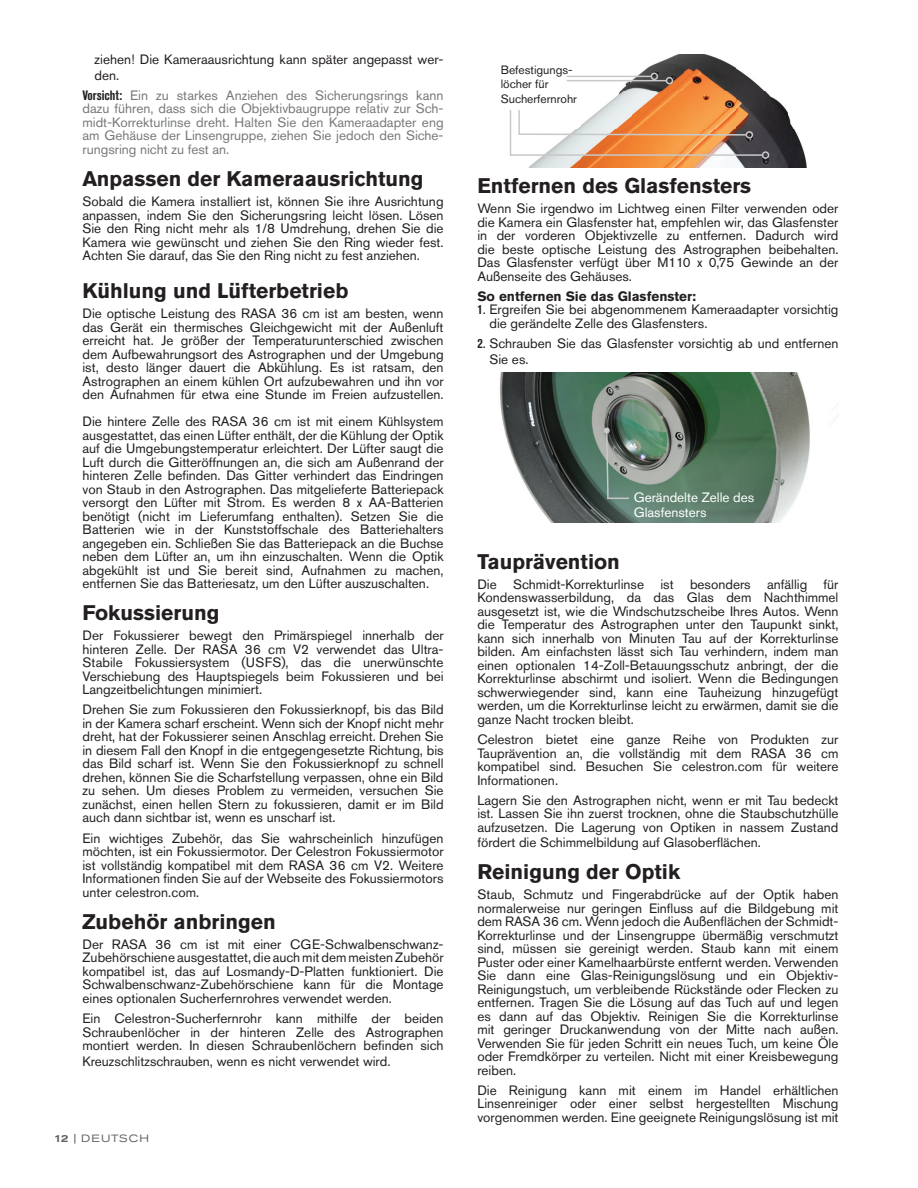
<style>
.page{position:relative;width:918px;height:1188px;background:#fff}
.page>*{position:absolute;margin:0;border:0;box-sizing:border-box;transform-origin:0 0}
.t1{font:700 21px "Akzidenz Grotesk Pro";color:#231f20}
.t2{font:13.5px/13.5px "Akzidenz Grotesk Pro";color:#231f20;text-align:justify}
.t3{font:13.5px/13.5px "Akzidenz Grotesk Pro";color:#76787b;text-align:justify}
.t4{font:13.5px/15.6px "Akzidenz Grotesk Pro";color:#fff}
.t5{font:700 13.5px "Akzidenz Grotesk Pro";color:#231f20}
.t6{font:12px/14.4px "Akzidenz Grotesk Pro";color:#231f20}
.t7{font:expanded 10.5px "Akzidenz Grotesk Pro";letter-spacing:.1em;color:#636366}
.s1{font-weight:700;font-stretch:condensed;color:#231f20}
.s2{font-weight:500}
.s3{font-weight:700;font-stretch:condensed}
</style>
<div class="page">
<img style="left:528px;top:54px;width:279px;height:114px">
<hr style="left:567px;top:76px;width:84px;height:1px;background:#c7c8ca">
<div style="left:651px;top:73px;width:7px;height:7px;border:2px solid #c7c8ca;border-radius:50%"></div>
<hr style="left:567px;top:80px;width:99px;height:1px;background:#c7c8ca">
<div style="left:666px;top:77px;width:7px;height:7px;border:2px solid #c7c8ca;border-radius:50%"></div>
<svg style="left:509px;top:108px;width:255px;height:49px"></svg>
<div style="left:762px;top:151px;width:7px;height:8px;border:2px solid #c7c8ca;border-radius:50%"></div>
<img style="left:500px;top:372px;width:338px;height:150px">
<svg style="left:605px;top:429px;width:24px;height:72px;background:#708379"></svg>
<p class="t2" style="left:95px;top:52px;width:351px;line-height:15.5px">ziehen! Die Kameraausrichtung kann später angepasst wer&shy;den.</p>
<p class="t3" style="left:82px;top:88px;width:363px"><span class="s1">Vorsicht:</span> Ein zu starkes Anziehen des Sicherungsrings kann dazu führen, dass sich die Objektivbaugruppe relativ zur Sch&shy;midt-Korrekturlinse dreht. Halten Sie den Kameraadapter eng am Gehäuse der Linsengruppe, ziehen Sie jedoch den Siche&shy;rungsring nicht zu fest an.</p>
<h1 class="t1" style="left:82px;top:165px;width:343px">Anpassen der Kameraausrichtung</h1>
<p class="t2" style="left:82px;top:195px;width:363px">Sobald die Kamera installiert ist, können Sie ihre Ausrichtung anpassen, indem Sie den Sicherungsring leicht lösen. Lösen Sie den Ring nicht mehr als 1/8 Umdrehung, drehen Sie die Kamera wie gewünscht und ziehen Sie den Ring wieder fest.<br>Achten Sie darauf, das Sie den Ring nicht zu fest anziehen.</p>
<h1 class="t1" style="left:82px;top:277px;width:267px">Kühlung und Lüfterbetrieb</h1>
<p class="t2" style="left:82px;top:306px;width:363px">Die optische Leistung des RASA 36 cm ist am besten, wenn das Gerät ein thermisches Gleichgewicht mit der Außenluft erreicht hat. Je größer der Temperaturunterschied zwischen dem Aufbewahrungsort des Astrographen und der Umgebung ist, desto länger dauert die Abkühlung. Es ist ratsam, den Astrographen an einem kühlen Ort aufzubewahren und ihn vor den Aufnahmen für etwa eine Stunde im Freien aufzustellen.</p>
<p class="t2" style="left:82px;top:414px;width:363px">Die hintere Zelle des RASA 36 cm ist mit einem Kühlsystem ausgestattet, das einen Lüfter enthält, der die Kühlung der Optik auf die Umgebungstemperatur erleichtert. Der Lüfter saugt die Luft durch die Gitteröffnungen an, die sich am Außenrand der hinteren Zelle befinden. Das Gitter verhindert das Eindringen von Staub in den Astrographen. Das mitgelieferte Batteriepack versorgt den Lüfter mit Strom. Es werden 8 x AA-Batterien benötigt (nicht im Lieferumfang enthalten). Setzen Sie die Batterien wie in der Kunststoffschale des Batteriehalters angegeben ein. Schließen Sie das Batteriepack an die Buchse neben dem Lüfter an, um ihn einzuschalten. Wenn die Optik abgekühlt ist und Sie bereit sind, Aufnahmen zu machen, entfernen Sie das Batteriesatz, um den Lüfter auszuschalten.</p>
<h1 class="t1" style="left:82px;top:599px;width:138px">Fokussierung</h1>
<p class="t2" style="left:82px;top:629px;width:363px">Der Fokussierer bewegt den Primärspiegel innerhalb der hinteren Zelle. Der RASA 36 cm V2 verwendet das Ultra-Stabile Fokussiersystem (USFS), das die unerwünschte Verschiebung des Hauptspiegels beim Fokussieren und bei Langzeitbelichtungen minimiert.</p>
<p class="t2" style="left:82px;top:703px;width:363px">Drehen Sie zum Fokussieren den Fokussierknopf, bis das Bild in der Kamera scharf erscheint. Wenn sich der Knopf nicht mehr dreht, hat der Fokussierer seinen Anschlag erreicht. Drehen Sie in diesem Fall den Knopf in die entgegengesetzte Richtung, bis das Bild scharf ist. Wenn Sie den Fokussierknopf zu schnell drehen, können Sie die Scharfstellung verpassen, ohne ein Bild zu sehen. Um dieses Problem zu vermeiden, versuchen Sie zunächst, einen hellen Stern zu fokussieren, damit er im Bild auch dann sichtbar ist, wenn es unscharf ist.</p>
<p class="t2" style="left:82px;top:831px;width:363px">Ein wichtiges Zubehör, das Sie wahrscheinlich hinzufügen möchten, ist ein Fokussiermotor. Der Celestron Fokussiermotor ist vollständig kompatibel mit dem RASA 36 cm V2. Weitere Informationen finden Sie auf der Webseite des Fokussiermotors unter celestron.com.</p>
<h1 class="t1" style="left:82px;top:908px;width:195px">Zubehör anbringen</h1>
<p class="t2" style="left:82px;top:937px;width:363px">Der RASA 36 cm ist mit einer CGE-Schwalbenschwanz-Zubehörschiene ausgestattet, die auch mit dem meisten Zubehör kompatibel ist, das auf Losmandy-D-Platten funktioniert. Die Schwalbenschwanz-Zubehörschiene kann für die Montage eines optionalen Sucherfernrohres verwendet werden.</p>
<p class="t2" style="left:82px;top:1012px;width:363px">Ein Celestron-Sucherfernrohr kann mithilfe der beiden Schraubenlöcher in der hinteren Zelle des Astrographen montiert werden. In diesen Schraubenlöchern befinden sich</p>
<p class="t2" style="left:82px;top:1054px;width:310px">Kreuzschlitzschrauben, wenn es nicht verwendet wird.</p>
<p class="t7" style="left:54px;top:1131px;width:97px"><span class="s2">12</span> | DEUTSCH</p>
<p class="t6" style="left:501px;top:63px;width:78px">Befestigungs&shy;löcher für<br>Sucherfernrohr</p>
<h1 class="t1" style="left:477px;top:172px;width:275px">Entfernen des Glasfensters</h1>
<p class="t2" style="left:477px;top:202px;width:363px">Wenn Sie irgendwo im Lichtweg einen Filter verwenden oder die Kamera ein Glasfenster hat, empfehlen wir, das Glasfenster in der vorderen Objektivzelle zu entfernen. Dadurch wird die beste optische Leistung des Astrographen beibehalten.<br>Das Glasfenster verfügt über M110 x 0,75 Gewinde an der Außenseite des Gehäuses.</p>
<p class="t5" style="left:477px;top:287px;width:220px">So entfernen Sie das Glasfenster:</p>
<p class="t2" style="left:489px;top:303px;width:351px;text-indent:-12px"><span class="s3">1</span>. Ergreifen Sie bei abgenommenem Kameraadapter vorsichtig die gerändelte Zelle des Glasfensters.</p>
<p class="t2" style="left:489px;top:336px;width:351px;line-height:15.5px;text-indent:-12px"><span class="s3">2</span>. Schrauben Sie das Glasfenster vorsichtig ab und entfernen<br>Sie es.</p>
<p class="t4" style="left:634px;top:489px;width:122px">Gerändelte Zelle des<br>Glasfensters</p>
<h1 class="t1" style="left:477px;top:548px;width:144px">Tauprävention</h1>
<p class="t2" style="left:477px;top:577px;width:363px">Die Schmidt-Korrekturlinse ist besonders anfällig für Kondenswasserbildung, da das Glas dem Nachthimmel ausgesetzt ist, wie die Windschutzscheibe Ihres Autos. Wenn die Temperatur des Astrographen unter den Taupunkt sinkt, kann sich innerhalb von Minuten Tau auf der Korrekturlinse bilden. Am einfachsten lässt sich Tau verhindern, indem man einen optionalen 14-Zoll-Betauungsschutz anbringt, der die Korrekturlinse abschirmt und isoliert. Wenn die Bedingungen schwerwiegender sind, kann eine Tauheizung hinzugefügt werden, um die Korrekturlinse leicht zu erwärmen, damit sie die ganze Nacht trocken bleibt.</p>
<p class="t2" style="left:477px;top:733px;width:363px">Celestron bietet eine ganze Reihe von Produkten zur Tauprävention an, die vollständig mit dem RASA 36 cm kompatibel sind. Besuchen Sie celestron.com für weitere Informationen.</p>
<p class="t2" style="left:477px;top:793px;width:363px">Lagern Sie den Astrographen nicht, wenn er mit Tau bedeckt ist. Lassen Sie ihn zuerst trocknen, ohne die Staubschutzhülle aufzusetzen. Die Lagerung von Optiken in nassem Zustand</p>
<p class="t2" style="left:477px;top:835px;width:285px">fördert die Schimmelbildung auf Glasoberflächen.</p>
<h1 class="t1" style="left:477px;top:858px;width:204px">Reinigung der Optik</h1>
<p class="t2" style="left:477px;top:888px;width:363px">Staub, Schmutz und Fingerabdrücke auf der Optik haben normalerweise nur geringen Einfluss auf die Bildgebung mit dem RASA 36 cm. Wenn jedoch die Außenflächen der Schmidt-Korrekturlinse und der Linsengruppe übermäßig verschmutzt sind, müssen sie gereinigt werden. Staub kann mit einem Puster oder einer Kamelhaarbürste entfernt werden. Verwenden Sie dann eine Glas-Reinigungslösung und ein Objektiv-Reinigungstuch, um verbleibende Rückstände oder Flecken zu entfernen. Tragen Sie die Lösung auf das Tuch auf und legen es dann auf das Objektiv. Reinigen Sie die Korrekturlinse mit geringer Druckanwendung von der Mitte nach außen.<br>Verwenden Sie für jeden Schritt ein neues Tuch, um keine Öle oder Fremdkörper zu verteilen. Nicht mit einer Kreisbewegung reiben.</p>
<p class="t2" style="left:477px;top:1083px;width:363px">Die Reinigung kann mit einem im Handel erhältlichen Linsenreiniger oder einer selbst hergestellten Mischung vorgenommen werden. Eine geeignete Reinigungslösung ist mit</p>
</div>
